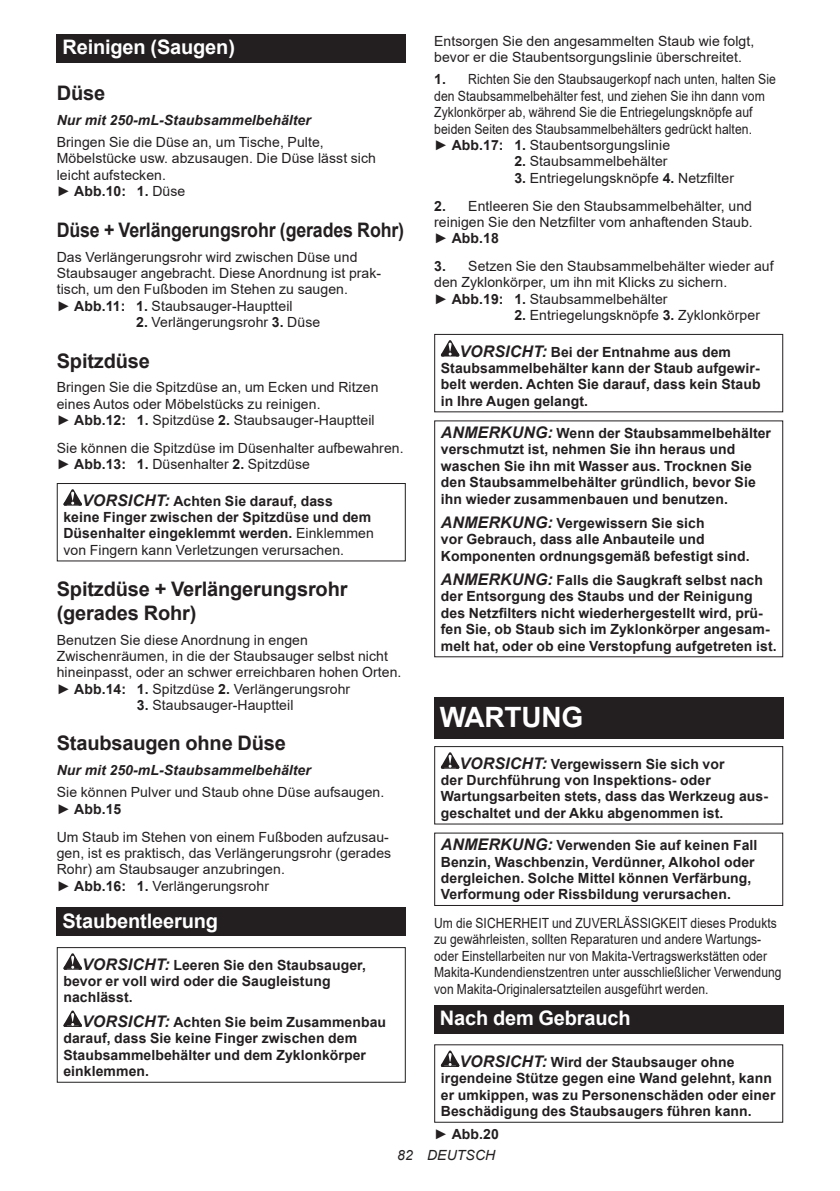
<style>
.page{position:relative;width:840px;height:1191px;background:#fff}
.page>*{position:absolute;margin:0;border:0;box-sizing:border-box;transform-origin:0 0}
.t1{font:700 28px "Arial";letter-spacing:-.01em;color:#fff}
.t2{font:700 20px/23.4px "Arial";letter-spacing:-.01em;color:#231f20}
.t3{font:700 20px "Arial";letter-spacing:-.01em;color:#fff}
.t4{font:700 20px "Arial";letter-spacing:-.01em;color:#231f20;scale:.89 1}
.t5{font:700 14px/16.4px "Arial";letter-spacing:.005em;color:#231f20}
.t6{font:14px/16.4px "Arial";letter-spacing:.005em;color:#231f20}
.t7{font:14px/16.4px "Arial";letter-spacing:.005em;color:#231f20;scale:.86 1}
.t8{font:14px/16.4px "Arial";letter-spacing:.005em;color:#231f20;scale:.87 1}
.t9{font:italic 700 14px "Arial";letter-spacing:.005em;color:#231f20}
.t10{font:italic 14px "Arial";letter-spacing:.005em;color:#231f20}
.s1{font-weight:700}
.s2{font-style:italic;font-size:16px}
.s3{font-weight:400}
</style>
<div class="page">
<div style="left:57px;top:34px;width:348px;height:29px;background:#231f20"></div>
<svg style="left:63px;top:489px;width:19px;height:16px"></svg>
<div style="left:57px;top:483px;width:348px;height:78px;border:1px solid #231f20"></div>
<div style="left:57px;top:907px;width:348px;height:29px;background:#231f20"></div>
<svg style="left:63px;top:953px;width:19px;height:16px"></svg>
<svg style="left:63px;top:1010px;width:19px;height:17px"></svg>
<div style="left:57px;top:947px;width:348px;height:135px;border:1px solid #231f20"></div>
<svg style="left:440px;top:340px;width:19px;height:16px"></svg>
<div style="left:434px;top:334px;width:348px;height:78px;border:1px solid #231f20"></div>
<div style="left:434px;top:697px;width:348px;height:41px;background:#231f20"></div>
<svg style="left:440px;top:752px;width:19px;height:16px"></svg>
<div style="left:434px;top:746px;width:348px;height:78px;border:1px solid #231f20"></div>
<div style="left:434px;top:832px;width:348px;height:74px;border:1px solid #231f20"></div>
<div style="left:434px;top:1005px;width:348px;height:28px;background:#231f20"></div>
<svg style="left:440px;top:1050px;width:19px;height:17px"></svg>
<h2 class="t3" style="left:62px;top:33px;width:174px">Reinigen (Saugen)</h2>
<h2 class="t2" style="left:57px;top:82px;width:50px">Düse</h2>
<p class="t9" style="left:57px;top:111px;width:255px">Nur mit 250-mL-Staubsammelbehälter</p>
<p class="t6" style="left:57px;top:134px;width:320px">Bringen Sie die Düse an, um Tische, Pulte,<br>Möbelstücke usw. abzusaugen. Die Düse lässt sich leicht aufstecken.<br>► <span class="s1">Abb.10: 1.</span> Düse</p>
<h2 class="t4" style="left:57px;top:215px;width:391px">Düse + Verlängerungsrohr (gerades Rohr)</h2>
<p class="t6" style="left:57px;top:248px;width:326px">Das Verlängerungsrohr wird zwischen Düse und Staubsauger angebracht. Diese Anordnung ist prak&shy;tisch, um den Fußboden im Stehen zu saugen.<br>► <span class="s1">Abb.11: 1.</span> Staubsauger-Hauptteil</p>
<p class="t6" style="left:136px;top:314px;width:185px"><span class="s1">2.</span> Verlängerungsrohr <span class="s1">3.</span> Düse</p>
<h2 class="t2" style="left:57px;top:349px;width:95px">Spitzdüse</h2>
<p class="t6" style="left:57px;top:379px;width:323px">Bringen Sie die Spitzdüse an, um Ecken und Ritzen eines Autos oder Möbelstücks zu reinigen.<br>► <span class="s1">Abb.12: 1.</span> Spitzdüse <span class="s1">2.</span> Staubsauger-Hauptteil</p>
<p class="t6" style="left:57px;top:440px;width:348px">Sie können die Spitzdüse im Düsenhalter aufbewahren. ► <span class="s1">Abb.13: 1.</span> Düsenhalter <span class="s1">2.</span> Spitzdüse</p>
<p class="t5" style="left:63px;top:492px;width:312px;text-indent:19px"><span class="s2">VORSICHT:</span> Achten Sie darauf, dass<br>keine Finger zwischen der Spitzdüse und dem Düsenhalter eingeklemmt werden. <span class="s3">Einklemmen von Fingern kann Verletzungen verursachen.</span></p>
<h2 class="t2" style="left:57px;top:577px;width:292px">Spitzdüse + Verlängerungsrohr (gerades Rohr)</h2>
<p class="t6" style="left:57px;top:631px;width:346px">Benutzen Sie diese Anordnung in engen Zwischenräumen, in die der Staubsauger selbst nicht hineinpasst, oder an schwer erreichbaren hohen Orten. ► <span class="s1">Abb.14: 1.</span> Spitzdüse <span class="s1">2.</span> Verlängerungsrohr</p>
<p class="t6" style="left:137px;top:697px;width:158px"><span class="s1">3.</span> Staubsauger-Hauptteil</p>
<h2 class="t2" style="left:57px;top:732px;width:230px">Staubsaugen ohne Düse</h2>
<p class="t9" style="left:57px;top:761px;width:255px">Nur mit 250-mL-Staubsammelbehälter</p>
<p class="t6" style="left:57px;top:784px;width:329px">Sie können Pulver und Staub ohne Düse aufsaugen. ► <span class="s1">Abb.15</span></p>
<p class="t6" style="left:57px;top:828px;width:336px">Um Staub im Stehen von einem Fußboden aufzusau&shy;gen, ist es praktisch, das Verlängerungsrohr (gerades Rohr) am Staubsauger anzubringen.<br>► <span class="s1">Abb.16: 1.</span> Verlängerungsrohr</p>
<h2 class="t3" style="left:62px;top:906px;width:157px">Staubentleerung</h2>
<p class="t5" style="left:63px;top:956px;width:304px;text-indent:19px"><span class="s2">VORSICHT:</span> Leeren Sie den Staubsauger, bevor er voll wird oder die Saugleistung nachlässt.</p>
<p class="t5" style="left:63px;top:1014px;width:324px;text-indent:19px"><span class="s2">VORSICHT:</span> Achten Sie beim Zusammenbau darauf, dass Sie keine Finger zwischen dem Staubsammelbehälter und dem Zyklonkörper einklemmen.</p>
<p class="t6" style="left:434px;top:33px;width:321px">Entsorgen Sie den angesammelten Staub wie folgt, bevor er die Staubentsorgungslinie überschreitet.</p>
<p class="t8" style="left:434px;top:71px;width:394px"><span class="s1">1.</span> Richten Sie den Staubsaugerkopf nach unten, halten Sie den Staubsammelbehälter fest, und ziehen Sie ihn dann vom Zyklonkörper ab, während Sie die Entriegelungsknöpfe auf beiden Seiten des Staubsammelbehälters gedrückt halten.<br>► <span class="s1">Abb.17: 1.</span> Staubentsorgungslinie</p>
<p class="t6" style="left:514px;top:153px;width:155px"><span class="s1">2.</span> Staubsammelbehälter</p>
<p class="t6" style="left:514px;top:170px;width:221px"><span class="s1">3.</span> Entriegelungsknöpfe <span class="s1">4.</span> Netzfilter</p>
<p class="t6" style="left:434px;top:197px;width:320px;text-align:justify"><span class="s1">2.</span> Entleeren Sie den Staubsammelbehälter, und reinigen Sie den Netzfilter vom anhaftenden Staub. ► <span class="s1">Abb.18</span></p>
<p class="t6" style="left:434px;top:258px;width:341px"><span class="s1">3.</span> Setzen Sie den Staubsammelbehälter wieder auf den Zyklonkörper, um ihn mit Klicks zu sichern.<br>► <span class="s1">Abb.19: 1.</span> Staubsammelbehälter</p>
<p class="t6" style="left:514px;top:307px;width:247px"><span class="s1">2.</span> Entriegelungsknöpfe <span class="s1">3.</span> Zyklonkörper</p>
<p class="t5" style="left:440px;top:343px;width:321px;text-indent:19px"><span class="s2">VORSICHT:</span> Bei der Entnahme aus dem Staubsammelbehälter kann der Staub aufgewir&shy;belt werden. Achten Sie darauf, dass kein Staub in Ihre Augen gelangt.</p>
<p class="t5" style="left:440px;top:425px;width:331px"><span class="s2">ANMERKUNG:</span> Wenn der Staubsammelbehälter verschmutzt ist, nehmen Sie ihn heraus und waschen Sie ihn mit Wasser aus. Trocknen Sie den Staubsammelbehälter gründlich, bevor Sie ihn wieder zusammenbauen und benutzen.</p>
<p class="t5" style="left:440px;top:515px;width:310px"><span class="s2">ANMERKUNG:</span> Vergewissern Sie sich<br>vor Gebrauch, dass alle Anbauteile und<br>Komponenten ordnungsgemäß befestigt sind.</p>
<p class="t5" style="left:440px;top:572px;width:337px"><span class="s2">ANMERKUNG:</span> Falls die Saugkraft selbst nach der Entsorgung des Staubs und der Reinigung des Netzfilters nicht wiederhergestellt wird, prü&shy;fen Sie, ob Staub sich im Zyklonkörper angesam&shy;melt hat, oder ob eine Verstopfung aufgetreten ist.</p>
<h1 class="t1" style="left:439px;top:697px;width:145px">WARTUNG</h1>
<p class="t5" style="left:440px;top:755px;width:328px;text-indent:19px"><span class="s2">VORSICHT:</span> Vergewissern Sie sich vor<br>der Durchführung von Inspektions- oder Wartungsarbeiten stets, dass das Werkzeug aus&shy;geschaltet und der Akku abgenommen ist.</p>
<p class="t5" style="left:440px;top:837px;width:318px"><span class="s2">ANMERKUNG:</span> Verwenden Sie auf keinen Fall Benzin, Waschbenzin, Verdünner, Alkohol oder dergleichen. Solche Mittel können Verfärbung, Verformung oder Rissbildung verursachen.</p>
<p class="t7" style="left:434px;top:914px;width:405px">Um die SICHERHEIT und ZUVERLÄSSIGKEIT dieses Produkts zu gewährleisten, sollten Reparaturen und andere Wartungs&shy;oder Einstellarbeiten nur von Makita-Vertragswerkstätten oder Makita-Kundendienstzentren unter ausschließlicher Verwendung von Makita-Originalersatzteilen ausgeführt werden.</p>
<h2 class="t3" style="left:439px;top:1003px;width:192px">Nach dem Gebrauch</h2>
<p class="t5" style="left:440px;top:1054px;width:336px;text-indent:19px"><span class="s2">VORSICHT:</span> Wird der Staubsauger ohne irgendeine Stütze gegen eine Wand gelehnt, kann er umkippen, was zu Personenschäden oder einer Beschädigung des Staubsaugers führen kann.</p>
<p class="t5" style="left:434px;top:1126px;width:66px"><span class="s3">►</span> Abb.20</p>
<p class="t10" style="left:397px;top:1146px;width:99px">82 DEUTSCH</p>
</div>
